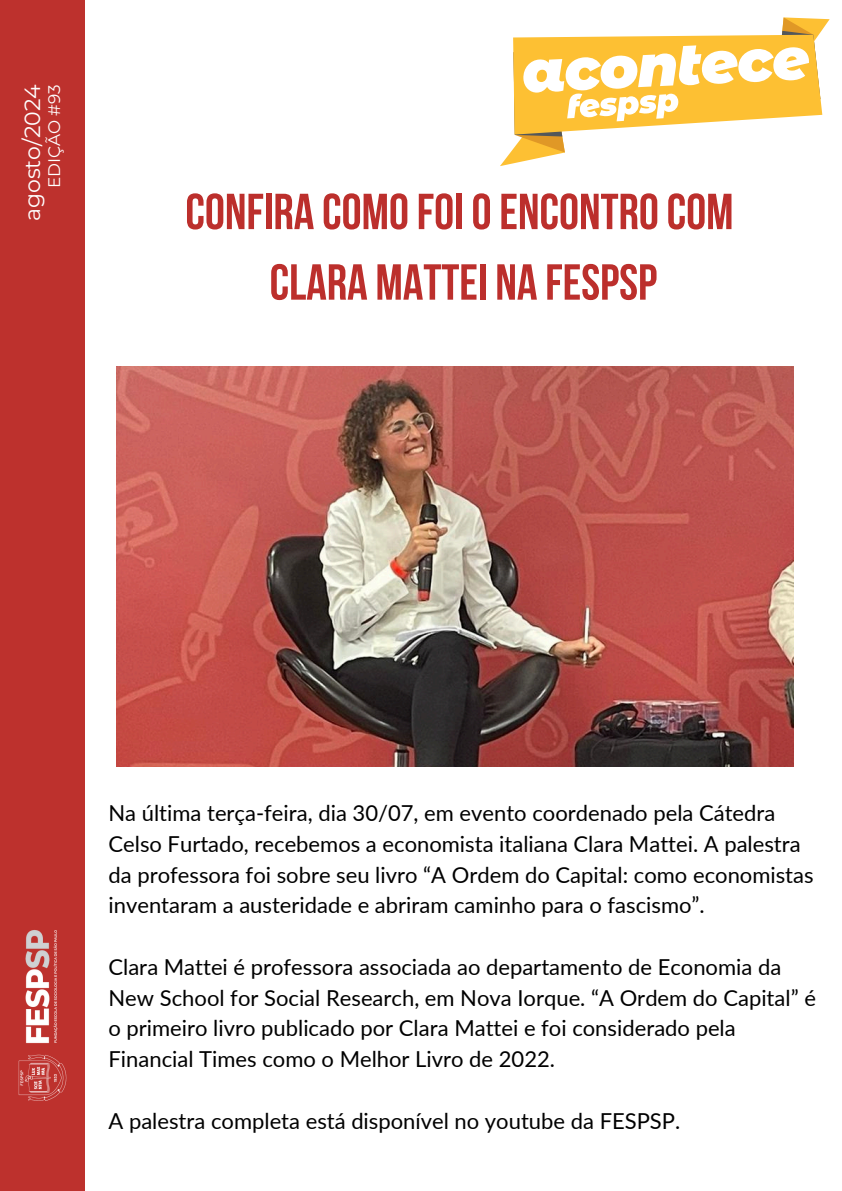
<style>
.page{position:relative;width:842px;height:1191px;background:#fff}
.page>*{position:absolute;margin:0;border:0;box-sizing:border-box;transform-origin:0 0}
.t1{font:50.5px/70.5px "Bebas Neue";color:#bc2f2c;text-align:center}
.t2{font:22px/30.8px "Lato";color:#000}
.t3{font:22px "Montserrat";color:#fff}
.t4{font:16.8px "Montserrat";color:#fff}
</style>
<div class="page">
<img style="left:117px;top:366px;width:676px;height:400px">
<div style="left:0;top:0;width:84px;height:1190px;background:#bd312d"></div>
<img style="left:18px;top:930px;width:49px;height:171px">
<svg style="left:500px;top:17px;width:330px;height:149px"></svg>
<h2 class="t3" style="left:19px;top:221px;width:138px;rotate:-90deg">agosto/2024</h2>
<h2 class="t4" style="left:44px;top:188px;width:106px;rotate:-90deg">EDIÇÃO #93</h2>
<p class="t1" style="left:185px;top:179px;width:550px">CONFIRA COMOFOI OENCONTROCOM<br>CLARA MATTEI NA FESPSP</p>
<p class="t2" style="left:108px;top:797px;width:707px">Na última terça-feira, dia 30/07, em evento coordenado pela Cátedra Celso Furtado, recebemos a economista italiana Clara Mattei. A palestra da professora foi sobre seu livro “A Ordem do Capital: como economistas inventaram a austeridade e abriram caminho para o fascismo”.</p>
<h1 class="t2" style="left:108px;top:950px;width:709px">Clara Mattei é professora associada ao departamento de Economia da New School for Social Research, em Nova Iorque. “A Ordem do Capital” é o primeiro livro publicado por Clara Mattei e foi considerado pela Financial Times como o Melhor Livro de 2022.</h1>
<p class="t2" style="left:108px;top:1104px;width:573px">A palestra completa está disponível no youtube da FESPSP.</p>
</div>
